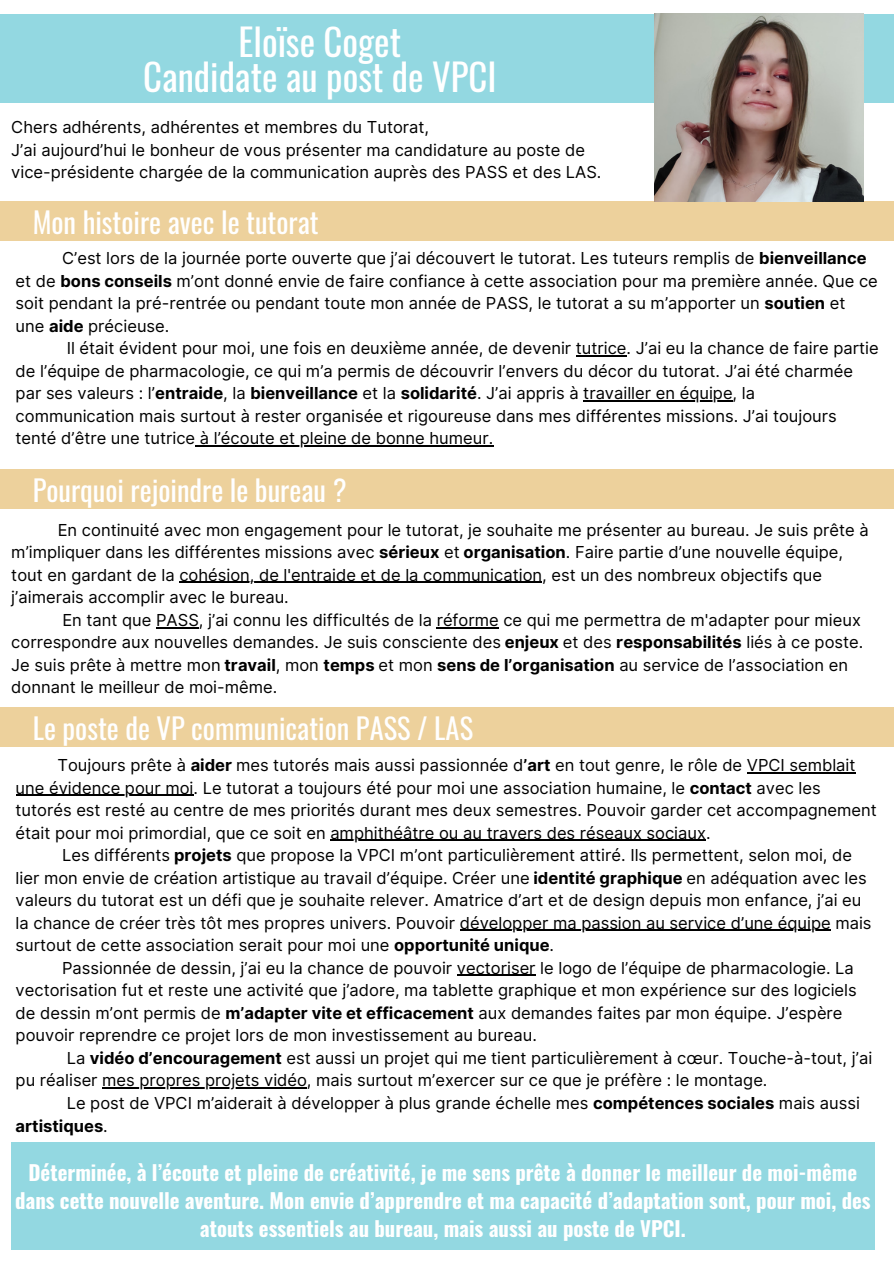
<style>
.page{position:relative;width:894px;height:1264px;background:#fff}
.page>*{position:absolute;margin:0;border:0;box-sizing:border-box;transform-origin:0 0}
.t1{font:36.75px "Oswald";color:#fff}
.t2{font:28.5px "Oswald";color:#fff}
.t3{font:700 20.7px/28.2px "Oswald";color:#fff;text-align:center}
.t4{font:16.5px/22.5px "Inter";color:#000}
.s1{font-weight:700}
</style>
<div class="page">
<div style="left:0;top:14px;width:893px;height:89px;background:#93d8e1"></div>
<div style="left:0;top:201px;width:893px;height:39px;background:#edd19c"></div>
<hr style="left:575px;top:355px;width:51px;height:1px;background:#000">
<hr style="left:583px;top:400px;width:149px;height:1px;background:#000">
<hr style="left:195px;top:445px;width:298px;height:2px;background:#000">
<div style="left:0;top:469px;width:893px;height:40px;background:#edd19c"></div>
<hr style="left:179px;top:582px;width:363px;height:1px;background:#000">
<hr style="left:156px;top:627px;width:43px;height:1px;background:#000">
<hr style="left:436px;top:627px;width:62px;height:1px;background:#000">
<div style="left:0;top:707px;width:893px;height:40px;background:#edd19c"></div>
<div style="left:11px;top:1142px;width:863px;height:107px;background:#93d8e1"></div>
<img style="left:654px;top:14px;width:208px;height:188px">
<hr style="left:746px;top:772px;width:109px;height:1px;background:#000">
<hr style="left:16px;top:794px;width:177px;height:1px;background:#000">
<hr style="left:330px;top:839px;width:375px;height:1px;background:#000">
<hr style="left:459px;top:929px;width:371px;height:2px;background:#000">
<hr style="left:457px;top:974px;width:78px;height:2px;background:#000">
<hr style="left:102px;top:1087px;width:205px;height:1px;background:#000">
<p class="t1" style="left:238px;top:13px;width:164px">Eloïse Coget</p>
<p class="t1" style="left:143px;top:48px;width:355px">Candidate au post de VPCI</p>
<p class="t4" style="left:11px;top:116px;width:419px">Chers adhérents, adhérentes et membres du Tutorat,</p>
<p class="t4" style="left:11px;top:138px;width:575px">J’ai aujourd’hui le bonheur de vous présenter ma candidature au poste de</p>
<p class="t4" style="left:11px;top:161px;width:591px">vice-présidente chargée de la communication auprès des PASS et des LAS.</p>
<p class="t2" style="left:33px;top:200px;width:287px">Mon histoire avec le tutorat</p>
<p class="t4" style="left:16px;top:247px;width:863px;text-indent:46px">C’est lors de la journée porte ouverte que j’ai découvert le tutorat. Les tuteurs remplis de <span class="s1">bienveillance </span>et de <span class="s1">bons conseils</span> m’ont donné envie de faire confiance à cette association pour ma première année. Que ce soit pendant la pré-rentrée ou pendant toute mon année de PASS, le tutorat a su m’apporter un <span class="s1">soutien</span> et une <span class="s1">aide</span> précieuse.</p>
<p class="t4" style="left:16px;top:337px;width:864px;text-indent:51px">Il était évident pour moi, une fois en deuxième année, de devenir tutrice. J’ai eu la chance de faire partie de l’équipe de pharmacologie, ce qui m’a permis de découvrir l’envers du décor du tutorat. J’ai été charmée par ses valeurs : l’<span class="s1">entraide</span>, la <span class="s1">bienveillance</span> et la <span class="s1">solidarité</span>. J’ai appris à travailler en équipe, la<br>communication mais surtout à rester organisée et rigoureuse dans mes différentes missions. J’ai toujours tenté d’être une tutrice à l’écoute et pleine de bonne humeur.</p>
<p class="t2" style="left:33px;top:468px;width:315px">Pourquoi rejoindre le bureau ?</p>
<p class="t4" style="left:11px;top:518px;width:858px;text-indent:46px">En continuité avec mon engagement pour le tutorat, je souhaite me présenter au bureau. Je suis prête à m’impliquer dans les différentes missions avec <span class="s1">sérieux</span> et <span class="s1">organisation</span>. Faire partie d’une nouvelle équipe, tout en gardant de la cohésion, de l'entraide et de la communication, est un des nombreux objectifs que j’aimerais accomplir avec le bureau.</p>
<p class="t4" style="left:11px;top:608px;width:853px;text-indent:51px">En tant que PASS, j’ai connu les difficultés de la réforme ce qui me permettra de m'adapter pour mieux correspondre aux nouvelles demandes. Je suis consciente des <span class="s1">enjeux</span> et des <span class="s1">responsabilités</span> liés à ce poste.<br>Je suis prête à mettre mon <span class="s1">travail</span>, mon <span class="s1">temps</span> et mon <span class="s1">sens de l’organisation</span> au service de l’association en donnant le meilleur de moi-même.</p>
<p class="t2" style="left:33px;top:706px;width:442px">Le poste de VP communication PASS / LAS</p>
<p class="t4" style="left:16px;top:753px;width:862px;text-indent:42px">Toujours prête à <span class="s1">aider</span> mes tutorés mais aussi passionnée d<span class="s1">’art</span> en tout genre, le rôle de VPCI semblait une évidence pour moi. Le tutorat a toujours été pour moi une association humaine, le <span class="s1">contact</span> avec les tutorés est resté au centre de mes priorités durant mes deux semestres. Pouvoir garder cet accompagnement était pour moi primordial, que ce soit en amphithéâtre ou au travers des réseaux sociaux.</p>
<p class="t4" style="left:16px;top:843px;width:857px;text-indent:46px">Les différents <span class="s1">projets</span> que propose la VPCI m’ont particulièrement attiré. Ils permettent, selon moi, de lier mon envie de création artistique au travail d’équipe. Créer une <span class="s1">identité graphique</span> en adéquation avec les valeurs du tutorat est un défi que je souhaite relever. Amatrice d’art et de design depuis mon enfance, j’ai eu la chance de créer très tôt mes propres univers. Pouvoir développer ma passion au service d’une équipe mais surtout de cette association serait pour moi une <span class="s1">opportunité unique</span>.</p>
<p class="t4" style="left:16px;top:956px;width:842px;text-indent:46px">Passionnée de dessin, j’ai eu la chance de pouvoir vectoriser le logo de l’équipe de pharmacologie. La vectorisation fut et reste une activité que j’adore, ma tablette graphique et mon expérience sur des logiciels de dessin m’ont permis de <span class="s1">m’adapter vite et efficacement</span> aux demandes faites par mon équipe. J’espère pouvoir reprendre ce projet lors de mon investissement au bureau.</p>
<p class="t4" style="left:16px;top:1046px;width:857px;text-indent:51px">La <span class="s1">vidéo d’encouragement</span> est aussi un projet qui me tient particulièrement à cœur. Touche-à-tout, j’ai pu réaliser mes propres projets vidéo, mais surtout m’exercer sur ce que je préfère : le montage.</p>
<p class="t4" style="left:16px;top:1091px;width:845px;text-indent:51px">Le post de VPCI m’aiderait à développer à plus grande échelle mes <span class="s1">compétences sociales</span> mais aussi <span class="s1">artistiques</span>.</p>
<p class="t3" style="left:15px;top:1157px;width:856px">Déterminée, à l’écoute et pleine de créativité, je me sens prête à donner le meilleur de moi-même dans cette nouvelle aventure. Mon envie d’apprendre et ma capacité d’adaptation sont, pour moi, des atouts essentiels au bureau, mais aussi au poste de VPCI.</p>
</div>
